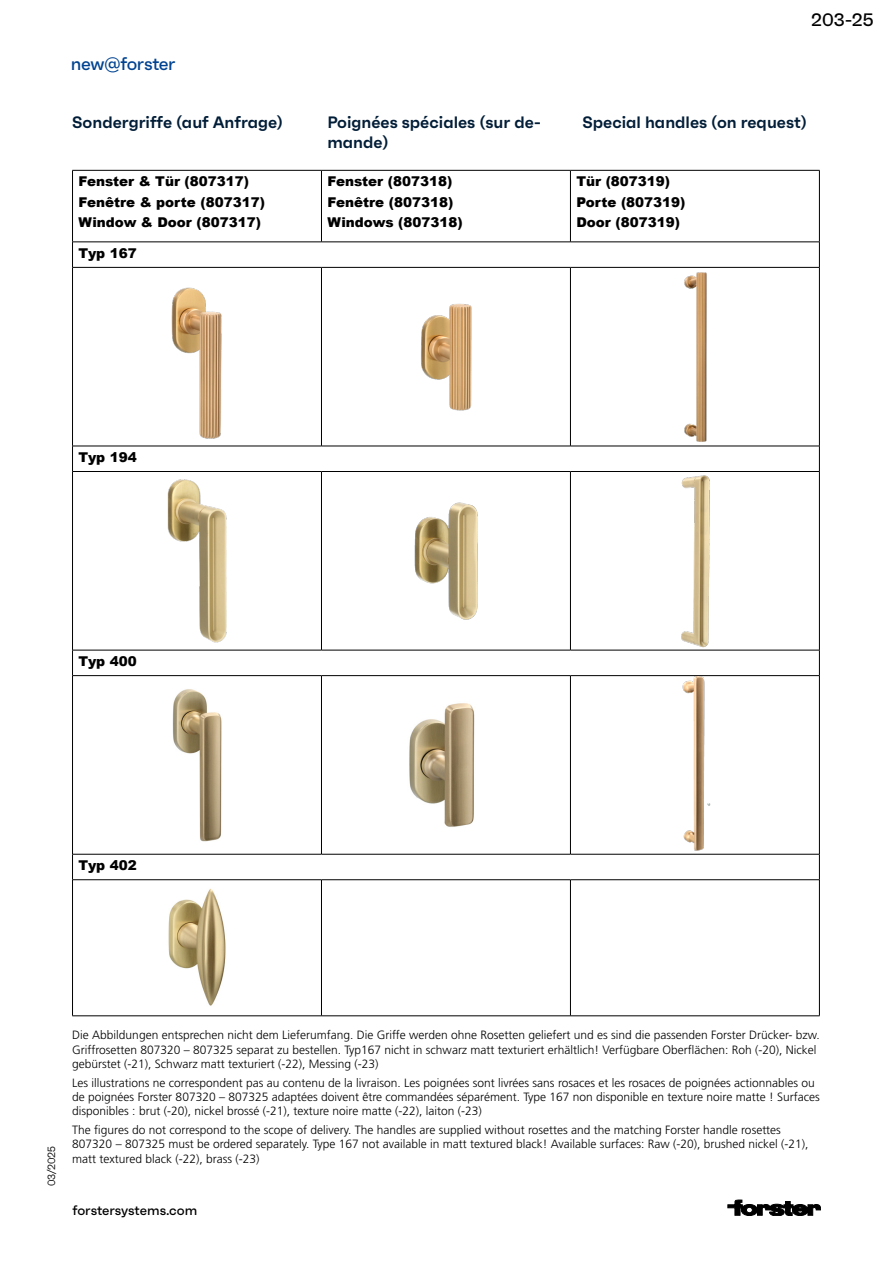
<style>
.page{position:relative;width:893px;height:1263px;background:#fff}
.page>*{position:absolute;margin:0;border:0;box-sizing:border-box;transform-origin:0 0}
.t1{font:500 18px "Faktum";letter-spacing:-.025em;color:#004391}
.t2{font:500 18px "Faktum";color:#000}
.t3{font:600 16.5px/19.5px "Faktum";color:#001d37}
.t4{font:900 13.5px/20.7px "Arial";color:#000}
.t5{font:500 13.5px "Faktum";letter-spacing:-.005em;color:#000}
.t6{font:300 12px/14.4px "Frutiger LT Std";color:#000}
.t7{font:10.5px "Faktum";color:#000;scale:.95 1}
</style>
<div class="page">
<svg style="left:728px;top:1200px;width:93px;height:16px"></svg>
<hr style="left:72px;top:170px;width:249px;height:1px;background:#000">
<hr style="left:72px;top:171px;width:1px;height:71px;background:#000">
<hr style="left:321px;top:170px;width:249px;height:1px;background:#000">
<hr style="left:321px;top:171px;width:1px;height:71px;background:#000">
<hr style="left:570px;top:170px;width:250px;height:1px;background:#000">
<hr style="left:570px;top:171px;width:1px;height:71px;background:#000">
<hr style="left:819px;top:171px;width:1px;height:71px;background:#000">
<hr style="left:72px;top:242px;width:249px;height:1px;background:#000">
<svg style="left:72px;top:242px;width:1px;height:25px"></svg>
<hr style="left:321px;top:242px;width:249px;height:1px;background:#000">
<hr style="left:570px;top:242px;width:250px;height:1px;background:#000">
<svg style="left:819px;top:242px;width:1px;height:25px"></svg>
<hr style="left:72px;top:267px;width:249px;height:1px;background:#000">
<hr style="left:72px;top:268px;width:1px;height:178px;background:#000">
<hr style="left:321px;top:267px;width:249px;height:1px;background:#000">
<hr style="left:321px;top:268px;width:1px;height:178px;background:#000">
<hr style="left:570px;top:267px;width:250px;height:1px;background:#000">
<hr style="left:570px;top:268px;width:1px;height:178px;background:#000">
<hr style="left:819px;top:268px;width:1px;height:178px;background:#000">
<hr style="left:72px;top:446px;width:249px;height:1px;background:#000">
<svg style="left:72px;top:446px;width:1px;height:25px"></svg>
<hr style="left:321px;top:446px;width:249px;height:1px;background:#000">
<hr style="left:570px;top:446px;width:250px;height:1px;background:#000">
<svg style="left:819px;top:446px;width:1px;height:25px"></svg>
<hr style="left:72px;top:471px;width:249px;height:1px;background:#000">
<hr style="left:72px;top:472px;width:1px;height:178px;background:#000">
<hr style="left:321px;top:471px;width:249px;height:1px;background:#000">
<hr style="left:321px;top:472px;width:1px;height:178px;background:#000">
<hr style="left:570px;top:471px;width:250px;height:1px;background:#000">
<hr style="left:570px;top:472px;width:1px;height:178px;background:#000">
<hr style="left:819px;top:472px;width:1px;height:178px;background:#000">
<hr style="left:72px;top:650px;width:249px;height:1px;background:#000">
<svg style="left:72px;top:650px;width:1px;height:25px"></svg>
<hr style="left:321px;top:650px;width:249px;height:1px;background:#000">
<hr style="left:570px;top:650px;width:250px;height:1px;background:#000">
<svg style="left:819px;top:650px;width:1px;height:25px"></svg>
<hr style="left:72px;top:675px;width:249px;height:1px;background:#000">
<hr style="left:72px;top:676px;width:1px;height:178px;background:#000">
<hr style="left:321px;top:675px;width:249px;height:1px;background:#000">
<hr style="left:321px;top:676px;width:1px;height:178px;background:#000">
<hr style="left:570px;top:675px;width:250px;height:1px;background:#000">
<hr style="left:570px;top:676px;width:1px;height:178px;background:#000">
<hr style="left:819px;top:676px;width:1px;height:178px;background:#000">
<hr style="left:72px;top:854px;width:249px;height:1px;background:#000">
<svg style="left:72px;top:854px;width:1px;height:25px"></svg>
<hr style="left:321px;top:854px;width:249px;height:1px;background:#000">
<hr style="left:570px;top:854px;width:250px;height:1px;background:#000">
<svg style="left:819px;top:854px;width:1px;height:25px"></svg>
<hr style="left:72px;top:879px;width:249px;height:1px;background:#000">
<hr style="left:72px;top:880px;width:1px;height:135px;background:#000">
<hr style="left:321px;top:879px;width:249px;height:1px;background:#000">
<hr style="left:321px;top:880px;width:1px;height:135px;background:#000">
<hr style="left:570px;top:879px;width:250px;height:1px;background:#000">
<hr style="left:570px;top:880px;width:1px;height:135px;background:#000">
<hr style="left:819px;top:880px;width:1px;height:135px;background:#000">
<hr style="left:72px;top:1015px;width:249px;height:1px;background:#000">
<hr style="left:321px;top:1015px;width:249px;height:1px;background:#000">
<hr style="left:570px;top:1015px;width:250px;height:1px;background:#000">
<img style="left:102px;top:287px;width:189px;height:159px">
<img style="left:351px;top:303px;width:189px;height:143px">
<img style="left:652px;top:272px;width:86px;height:174px">
<img style="left:108px;top:479px;width:178px;height:171px">
<img style="left:351px;top:502px;width:189px;height:148px">
<img style="left:652px;top:475px;width:86px;height:175px">
<img style="left:172px;top:689px;width:50px;height:152px">
<img style="left:409px;top:703px;width:66px;height:124px">
<img style="left:677px;top:676px;width:36px;height:178px">
<img style="left:168px;top:888px;width:58px;height:118px">
<h1 class="t1" style="left:71px;top:52px;width:106px">new@forster</h1>
<h1 class="t2" style="left:811px;top:9px;width:64px">203-25</h1>
<h2 class="t3" style="left:72px;top:112px;width:212px">Sondergriffe (auf Anfrage)</h2>
<h2 class="t3" style="left:327px;top:112px;width:215px">Poignées spéciales (sur de&shy;mande)</h2>
<h2 class="t3" style="left:583px;top:112px;width:226px">Special handles (on request)</h2>
<p class="t4" style="left:79px;top:170px;width:188px">Fenster &amp; Tür (807317)<br>Fenêtre &amp; porte (807317)<br>Window &amp; Door (807317)</p>
<p class="t4" style="left:327px;top:170px;width:137px">Fenster (807318)<br>Fenêtre (807318)<br>Windows (807318)</p>
<p class="t4" style="left:576px;top:170px;width:111px">Tür (807319)<br>Porte (807319)<br>Door (807319)</p>
<p class="t4" style="left:79px;top:242px;width:60px">Typ 167</p>
<p class="t4" style="left:79px;top:446px;width:60px">Typ 194</p>
<p class="t4" style="left:79px;top:650px;width:60px">Typ 400</p>
<p class="t4" style="left:79px;top:854px;width:60px">Typ 402</p>
<p class="t7" style="left:45px;top:1186px;width:44px;rotate:-90deg">03/2025</p>
<p class="t6" style="left:72px;top:1028px;width:749px">Die Abbildungen entsprechen nicht dem Lieferumfang. Die Griffe werden ohne Rosetten geliefert und es sind die passenden Forster Drücker- bzw.<br>Griffrosetten 807320 – 807325 separat zu bestellen. Typ167 nicht in schwarz matt texturiert erhältlich! Verfügbare Oberflächen: Roh (-20), Nickel gebürstet (-21), Schwarz matt texturiert (-22), Messing (-23)</p>
<p class="t6" style="left:72px;top:1075px;width:749px">Les illustrations ne correspondent pas au contenu de la livraison. Les poignées sont livrées sans rosaces et les rosaces de poignées actionnables ou de poignées Forster 807320 – 807325 adaptées doivent être commandées séparément. Type 167 non disponible en texture noire matte ! Surfaces disponibles : brut (-20), nickel brossé (-21), texture noire matte (-22), laiton (-23)</p>
<p class="t6" style="left:72px;top:1123px;width:738px">The figures do not correspond to the scope of delivery. The handles are supplied without rosettes and the matching Forster handle rosettes<br>807320 – 807325 must be ordered separately. Type 167 not available in matt textured black! Available surfaces: Raw (-20), brushed nickel (-21), matt textured black (-22), brass (-23)</p>
<p class="t5" style="left:72px;top:1202px;width:127px">forstersystems.com</p>
</div>
